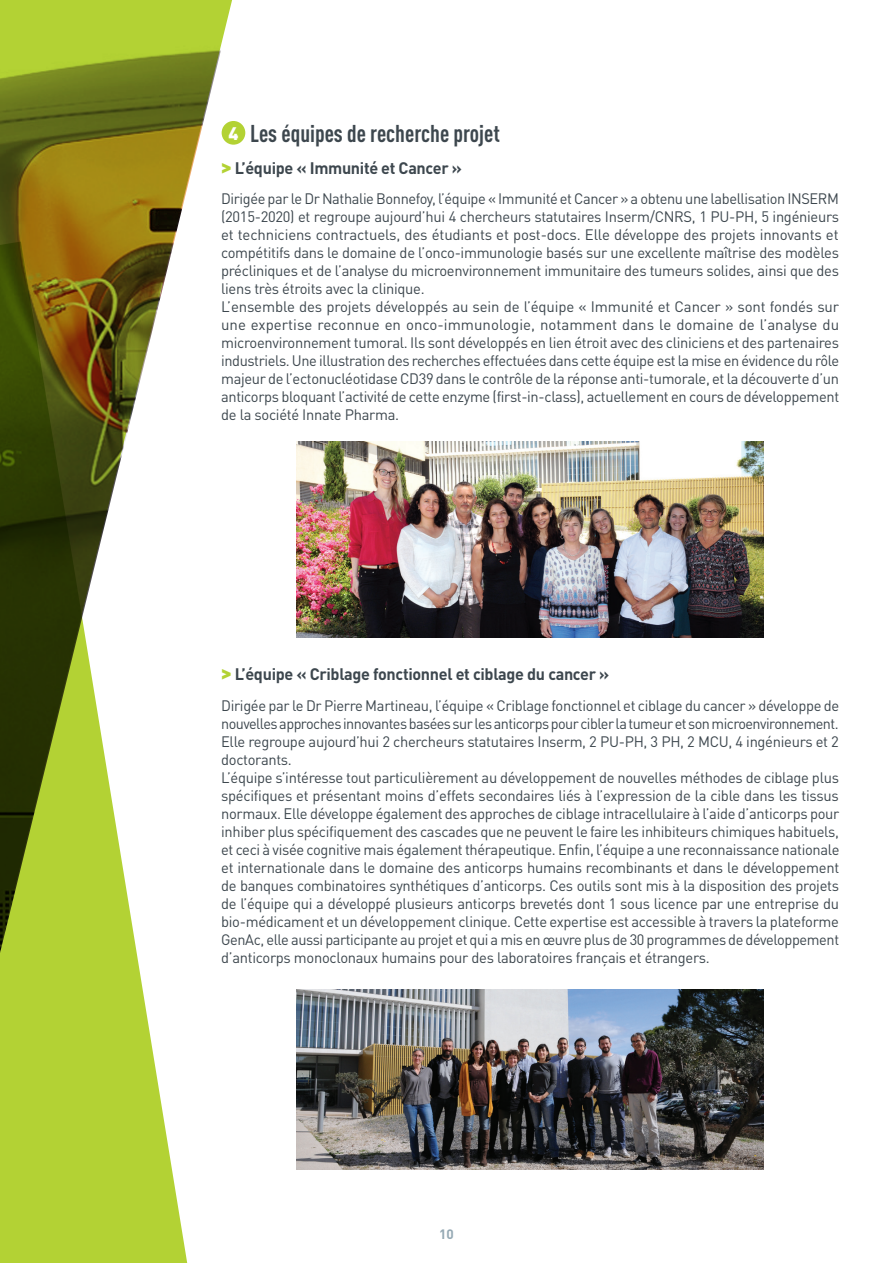
<style>
.page{position:relative;width:893px;height:1263px;background:#fff}
.page>*{position:absolute;margin:0;border:0;box-sizing:border-box;transform-origin:0 0}
.t1{font:700 condensed 24px "DINOT";color:#3d474e}
.t2{font:700 16.5px "DINOT";letter-spacing:-.02em;color:#3d474e}
.t3{font:15px/18px "DINOT";letter-spacing:-.02em;color:#3d474e}
.t4{font:700 13.5px "DINOT";color:#95a9b4}
.s1{font-weight:900;font-stretch:normal;font-size:18px;color:#fff}
.s2{font-weight:900;font-size:19.5px;color:#b3d234}
</style>
<div class="page">
<div style="left:0;top:1128px;width:187px;height:135px;background:#b3d234"></div>
<svg style="left:0;top:121px;width:321px;height:1007px"></svg>
<img style="left:0;top:0;width:234px;height:959px">
<img style="left:297px;top:442px;width:466px;height:195px">
<img style="left:297px;top:989px;width:466px;height:180px">
<h1 class="t1" style="left:228px;top:119px;width:273px"><span class="s1">4</span> Les équipes de recherche projet</h1>
<p class="t2" style="left:221px;top:157px;width:242px"><span class="s2">&gt;</span> L’équipe « I mmunité et Cancer »</p>
<p class="t3" style="left:221px;top:190px;width:620px">Dirigée par le Dr Nathalie Bonnefoy, l’équipe « Immunité et Cancer » a obtenu une labellisation INSERM (2015-2020) et regroupe aujourd’hui 4 chercheurs statutaires Inserm/CNRS, 1 PU-PH, 5 ingénieurs et techniciens contractuels, des étudiants et post-docs. Elle développe des projets innovants et compétitifs dans le domaine de l’onco-immunologie basés sur une excellente maîtrise des modèles précliniques et de l’analyse du microenvironnement immunitaire des tumeurs solides, ainsi que des liens très étroits avec la clinique.<br>L’ensemble des projets développés au sein de l’équipe « Immunité et Cancer » sont fondés sur une expertise reconnue en onco-immunologie, notamment dans le domaine de l’analyse du microenvironnement tumoral. Ils sont développés en lien étroit avec des cliniciens et des partenaires industriels. Une illustration des recherches effectuées dans cette équipe est la mise en évidence du rôle majeur de l’ectonucléotidase CD39 dans le contrôle de la réponse anti-tumorale, et la découverte d’un anticorps bloquant l’activité de cette enzyme (first-in-class), actuellement en cours de développement de la société Innate Pharma.</p>
<p class="t2" style="left:221px;top:663px;width:390px"><span class="s2">&gt;</span> L’équipe « Criblage fonctionnel et ciblage du cancer »</p>
<p class="t3" style="left:221px;top:696px;width:620px">Dirigée par le Dr Pierre Martineau, l’équipe « Criblage fonctionnel et ciblage du cancer » développe de nouvelles approches innovantes basées sur les anticorps pour cibler la tumeur et son microenvironnement.<br>Elle regroupe aujourd’hui 2 chercheurs statutaires Inserm, 2 PU-PH, 3 PH, 2 MCU, 4 ingénieurs et 2 doctorants.<br>L’équipe s’intéresse tout particulièrement au développement de nouvelles méthodes de ciblage plus spécifiques et présentant moins d’effets secondaires liés à l’expression de la cible dans les tissus normaux. Elle développe également des approches de ciblage intracellulaire à l’aide d’anticorps pour inhiber plus spécifiquement des cascades que ne peuvent le faire les inhibiteurs chimiques habituels, et ceci à visée cognitive mais également thérapeutique. Enfin, l’équipe a une reconnaissance nationale et internationale dans le domaine des anticorps humains recombinants et dans le développement de banques combinatoires synthétiques d’anticorps. Ces outils sont mis à la disposition des projets de l’équipe qui a développé plusieurs anticorps brevetés dont 1 sous licence par une entreprise du bio-médicament et un développement clinique. Cette expertise est accessible à travers la plateforme GenAc, elle aussi participante au projet et qui a mis en œuvre plus de 30 programmes de développement d’anticorps monoclonaux humains pour des laboratoires français et étrangers.</p>
<p class="t4" style="left:439px;top:1225px;width:16px">10</p>
</div>
